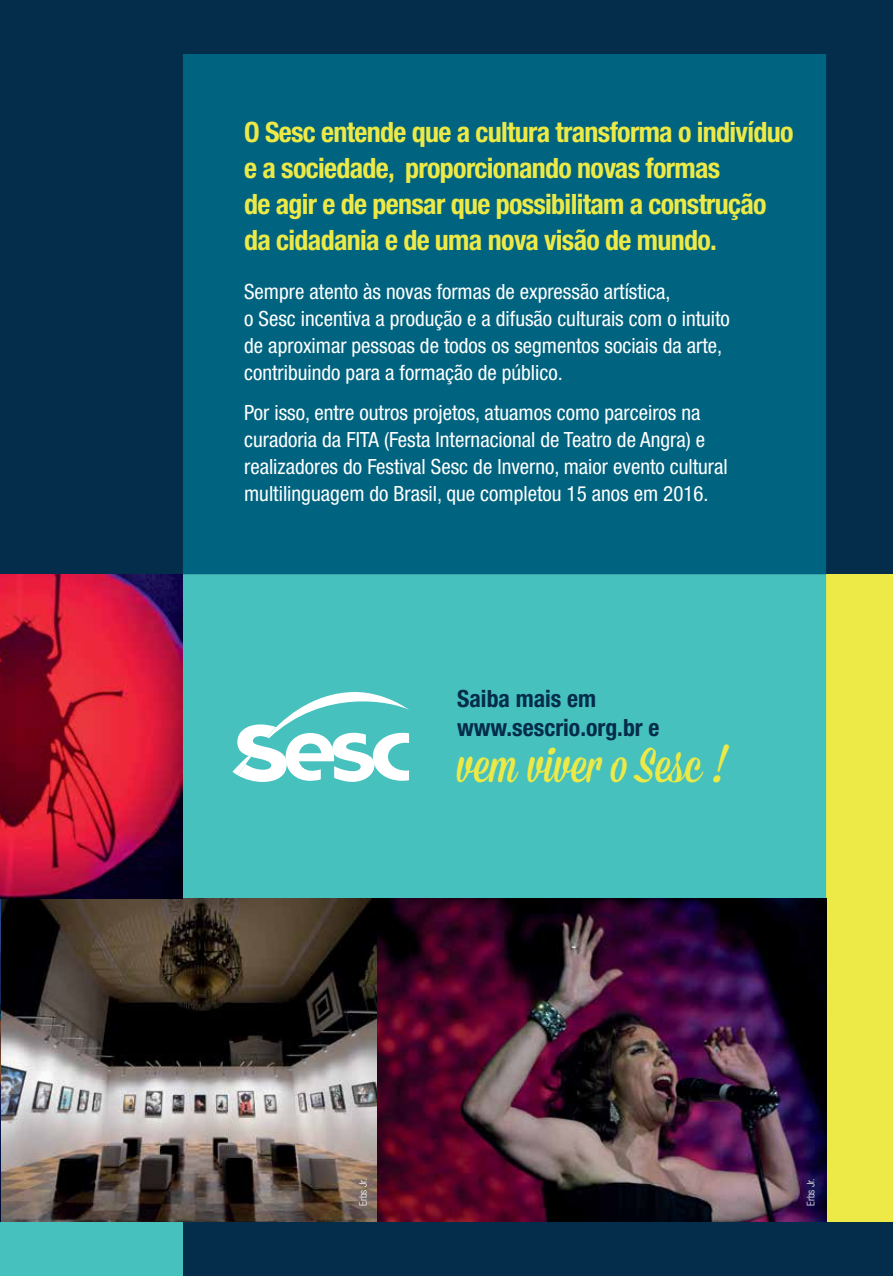
<style>
.page{position:relative;width:893px;height:1276px;background:#042c4b}
.page>*{position:absolute;margin:0;border:0;box-sizing:border-box;transform-origin:0 0}
.t1{font:48.6px "Mission Script";color:#ede947}
.t2{font:700 condensed 28.05px/36px "Helvetica Neue LT Pro";letter-spacing:-.025em;color:#ede947}
.t3{font:700 condensed 23.7px/28.5px "Helvetica Neue LT Pro";color:#042c4b}
.t4{font:condensed 21px/27px "Helvetica Neue LT Pro";color:#fff}
.t5{font:300 condensed 10.5px "Helvetica Neue LT Pro";color:#fff}
</style>
<div class="page">
<div style="left:826px;top:574px;width:67px;height:648px;background:#ede947"></div>
<div style="left:0;top:1222px;width:183px;height:54px;background:#46c1be"></div>
<div style="left:183px;top:54px;width:643px;height:520px;background:#006480"></div>
<div style="left:183px;top:574px;width:643px;height:324px;background:#46c1be"></div>
<svg style="left:232px;top:692px;width:177px;height:90px"></svg>
<img style="left:1px;top:898px;width:825px;height:324px">
<img style="left:0;top:898px;width:1px;height:324px">
<img style="left:0;top:574px;width:183px;height:324px">
<h2 class="t2" style="left:244px;top:114px;width:551px">O Sesc entende que a cultura transforma o indivíduo e a sociedade, proporcionando novas formas<br>de agir e de pensar que possibilitam a construção da cidadania e de uma nova visão de mundo.</h2>
<p class="t4" style="left:244px;top:278px;width:487px">Sempre atento às novas formas de expressão artística,<br>o Sesc incentiva a produção e a difusão culturais com o intuito de aproximar pessoas de todos os segmentos sociais da arte, contribuindo para a formação de público.</p>
<p class="t4" style="left:244px;top:399px;width:485px">Por isso, entre outros projetos, atuamos como parceiros na curadoria da FITA (Festa Internacional de Teatro de Angra) e realizadores do Festival Sesc de Inverno, maior evento cultural multilinguagem do Brasil, que completou 15 anos em 2016.</p>
<p class="t3" style="left:457px;top:684px;width:204px">Saiba mais em www.sescrio.org.br e</p>
<h1 class="t1" style="left:457px;top:736px;width:272px">vem viver o Sesc !</h1>
<p class="t5" style="left:357px;top:1206px;width:29px;rotate:-90deg">Erbs Jr.</p>
<p class="t5" style="left:805px;top:1206px;width:29px;rotate:-90deg">Erbs Jr.</p>
</div>
